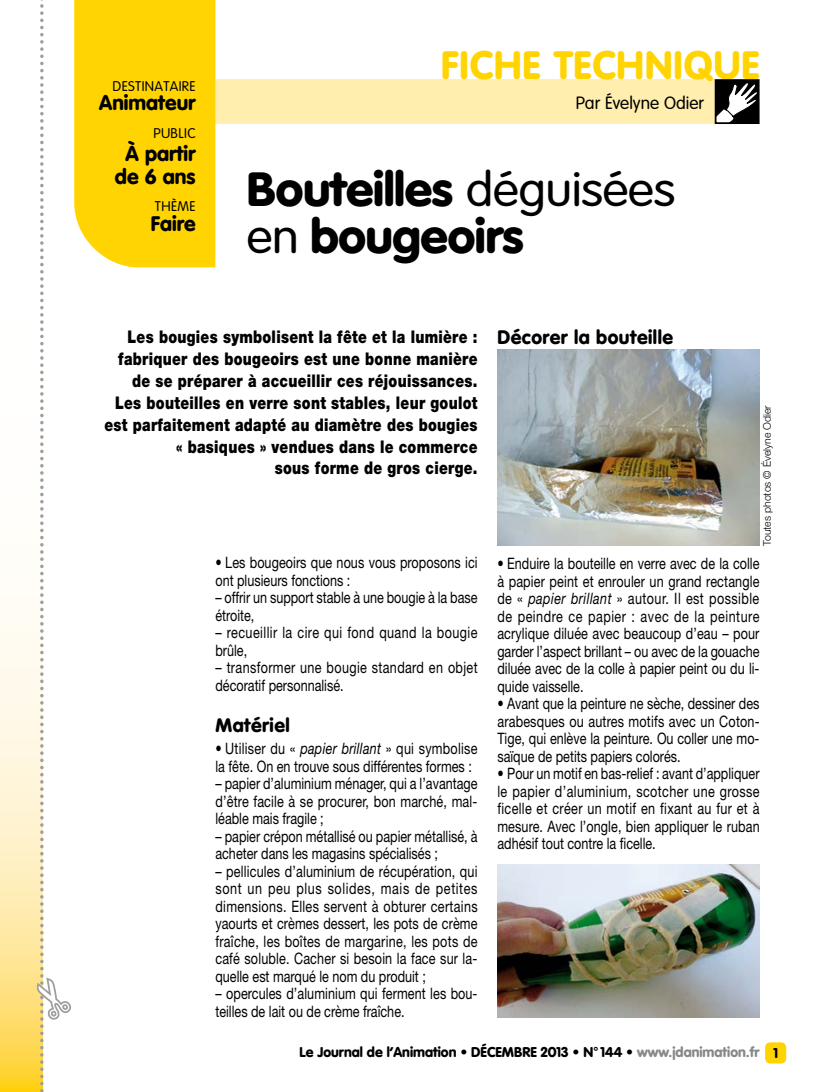
<style>
.page{position:relative;width:834px;height:1092px;background:#fff}
.page>*{position:absolute;margin:0;border:0;box-sizing:border-box;transform-origin:0 0}
.t1{font:900 47.25px/47.2px "VAG Rounded";letter-spacing:-.01em;color:#000;scale:1.05 1}
.t2{font:900 39.02px "VAG Rounded";letter-spacing:.025em;color:#ffd400}
.t3{font:900 21px/22.8px "VAG Rounded";color:#000;text-align:center}
.t4{font:900 20.82px "VAG Rounded";color:#000}
.t5{font:900 19.25px "VAG Rounded";letter-spacing:.025em;color:#000}
.t6{font:900 17.5px/21.9px "Helvetica Neue";letter-spacing:.02em;color:#000;text-align:right;scale:.8 1}
.t7{font:300 17.5px "VAG Rounded";color:#000}
.t8{font:15.75px/17.5px "Helvetica Neue";color:#000;text-align:justify;scale:.8 1}
.t9{font:15.75px/17.5px "Helvetica Neue";letter-spacing:.03em;color:#000;scale:.8 1}
.t10{font:900 14px "VAG Rounded";color:#000}
.t11{font:300 13.83px "VAG Rounded";letter-spacing:.025em;color:#000}
.t12{font:300 10.5px "Helvetica Neue";color:#000}
.s1{font-weight:300}
.s2{font-style:italic}
.s3{color:#87888a}
</style>
<div class="page">
<div style="left:765px;top:1042px;width:21px;height:21px;background:#ffd400;border-radius:5px"></div>
<div style="left:76px;top:79px;width:683px;height:45px;background:#ffeeae"></div>
<div style="left:74px;top:0;width:141px;height:267px;background:#ffd400"></div>
<svg style="left:717px;top:82px;width:39px;height:39px;background:#636363"></svg>
<div style="left:714px;top:79px;width:45px;height:45px;border:2px solid #000"></div>
<img style="left:497px;top:349px;width:262px;height:197px">
<img style="left:497px;top:864px;width:262px;height:153px">
<svg style="left:0;top:609px;width:34px;height:482px;background:#ffedb4"></svg>
<svg style="left:34px;top:0;width:37px;height:1092px"></svg>
<p class="t11" style="left:113px;top:79px;width:84px">Destinataire</p>
<h3 class="t4" style="left:99px;top:90px;width:98px">Animateur</h3>
<p class="t11" style="left:153px;top:125px;width:44px">Public</p>
<h3 class="t3" style="left:115px;top:143px;width:82px">À partir de 6 ans</h3>
<p class="t11" style="left:155px;top:199px;width:42px">Thème</p>
<h3 class="t4" style="left:151px;top:210px;width:46px">Faire</h3>
<h2 class="t2" style="left:441px;top:41px;width:318px">Fiche technique</h2>
<p class="t7" style="left:575px;top:93px;width:130px">Par Évelyne Odier</p>
<h1 class="t1" style="left:247px;top:167px;width:409px">Bouteilles <span class="s1">déguisées en</span> bougeoirs</h1>
<p class="t6" style="left:104px;top:326px;width:467px">Les bougies symbolisent la fête et la lumière : fabriquer des bougeoirs est une bonne manière de se préparer à accueillir ces réjouissances.<br>Les bouteilles en verre sont stables, leur goulot est parfaitement adapté au diamètre des bougies « basiques » vendues dans le commerce<br>sous forme de gros cierge.</p>
<p class="t5" style="left:497px;top:325px;width:177px">Décorer la bouteille</p>
<p class="t12" style="left:760px;top:545px;width:142px;rotate:-90deg">Toutes photos © Évelyne Odier</p>
<p class="t8" style="left:215px;top:553px;width:329px">• Les bougeoirs que nous vous proposons ici ont plusieurs fonctions :</p>
<p class="t8" style="left:215px;top:588px;width:329px">– offrir un support stable à une bougie à la base étroite,</p>
<p class="t9" style="left:215px;top:623px;width:329px">– recueillir la cire qui fond quand la bougie brûle,</p>
<p class="t9" style="left:215px;top:658px;width:329px">– transformer une bougie standard en objet décoratif personnalisé.</p>
<p class="t5" style="left:215px;top:713px;width:76px">Matériel</p>
<p class="t8" style="left:215px;top:739px;width:329px">• Utiliser du « <span class="s2">papier brillant</span> » qui symbolise la fête. On en trouve sous différentes formes :</p>
<p class="t8" style="left:215px;top:774px;width:329px">– papier d’aluminium ménager, qui a l’avantage d’être facile à se procurer, bon marché, mal&shy;léable mais fragile ;</p>
<p class="t8" style="left:215px;top:827px;width:329px">– papier crépon métallisé ou papier métallisé, à acheter dans les magasins spécialisés ;</p>
<p class="t8" style="left:215px;top:862px;width:329px">– pellicules d’aluminium de récupération, qui sont un peu plus solides, mais de petites dimensions. Elles servent à obturer certains yaourts et crèmes dessert, les pots de crème fraîche, les boîtes de margarine, les pots de café soluble. Cacher si besoin la face sur la&shy;quelle est marqué le nom du produit ;</p>
<p class="t8" style="left:215px;top:984px;width:329px">– opercules d’aluminium qui ferment les bou&shy;teilles de lait ou de crème fraîche.</p>
<p class="t8" style="left:497px;top:554px;width:329px">• Enduire la bouteille en verre avec de la colle à papier peint et enrouler un grand rectangle de « <span class="s2">papier brillant</span> » autour. Il est possible de peindre ce papier : avec de la peinture acrylique diluée avec beaucoup d’eau – pour garder l’aspect brillant – ou avec de la gouache diluée avec de la colle à papier peint ou du li&shy;quide vaisselle.</p>
<p class="t8" style="left:497px;top:694px;width:329px">• Avant que la peinture ne sèche, dessiner des arabesques ou autres motifs avec un Coton-Tige, qui enlève la peinture. Ou coller une mo&shy;saïque de petits papiers colorés.</p>
<p class="t8" style="left:497px;top:764px;width:329px">• Pour un motif en bas-relief : avant d’appliquer le papier d’aluminium, scotcher une grosse ficelle et créer un motif en fixant au fur et à mesure. Avec l’ongle, bien appliquer le ruban adhésif tout contre la ficelle.</p>
<p class="t10" style="left:299px;top:1043px;width:480px">Le Journal de l’Animation • DÉCEMBRE 2013 • N° 144 • <span class="s3">www.jdanimation.fr</span> 1</p>
</div>
